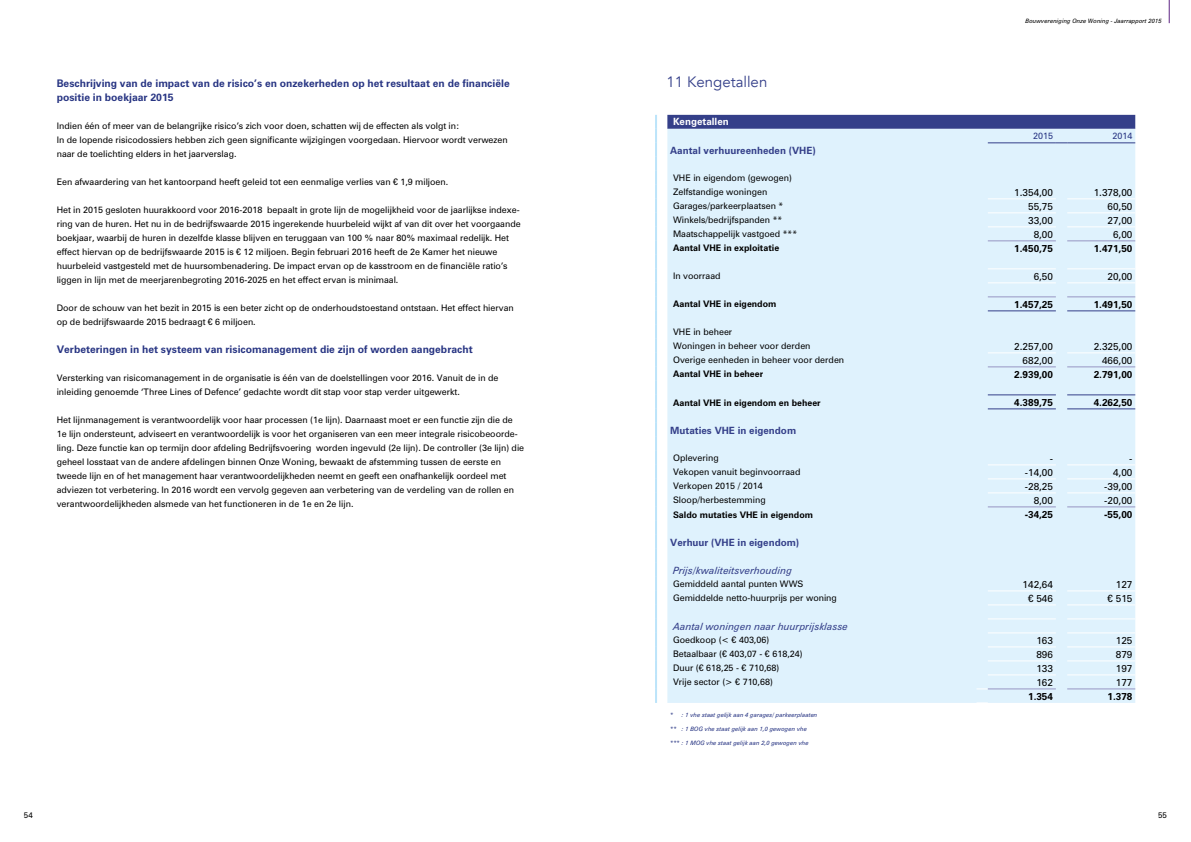
<style>
.page{position:relative;width:1191px;height:842px;background:#fff}
.page>*{position:absolute;margin:0;border:0;box-sizing:border-box;transform-origin:0 0}
.t1{font:15px "Avenir";color:#343f89}
.t2{font:700 10.5px/14px "Zurich BT";color:#283583}
.t3{font:10px "Zurich BT";color:#000}
.t4{font:700 10px "Zurich BT";color:#000}
.t5{font:700 10px "Zurich BT";color:#343f89}
.t6{font:italic 10px "Zurich BT";color:#343f89}
.t7{font:700 10px "Zurich BT";color:#fff}
.t8{font:9px/14px "Zurich BT";color:#000}
.t9{font:700 9px "Zurich BT";color:#000}
.t10{font:9px "Zurich BT";color:#283583}
.t11{font:8px "Zurich BT";color:#000}
.t12{font:italic 6px "Zurich BT";color:#283583}
.t13{font:italic 6px "Zurich BT";color:#000}
</style>
<div class="page">
<svg style="left:1169px;top:0;width:1px;height:23px"></svg>
<svg style="left:655px;top:115px;width:480px;height:588px"></svg>
<hr style="left:987px;top:395px;width:68px;height:1px;background:#343f89">
<hr style="left:987px;top:408px;width:68px;height:1px;background:#343f89">
<hr style="left:1067px;top:395px;width:68px;height:1px;background:#343f89">
<hr style="left:1067px;top:408px;width:68px;height:1px;background:#343f89">
<hr style="left:987px;top:507px;width:68px;height:1px;background:#9795c3">
<hr style="left:1067px;top:507px;width:68px;height:1px;background:#9795c3">
<hr style="left:987px;top:689px;width:68px;height:1px;background:#9795c3">
<hr style="left:1067px;top:689px;width:68px;height:1px;background:#9795c3">
<hr style="left:987px;top:367px;width:68px;height:1px;background:#9795c3">
<hr style="left:1067px;top:367px;width:68px;height:1px;background:#9795c3">
<hr style="left:987px;top:241px;width:68px;height:1px;background:#9795c3">
<hr style="left:1067px;top:241px;width:68px;height:1px;background:#9795c3">
<hr style="left:987px;top:297px;width:68px;height:1px;background:#9795c3">
<hr style="left:987px;top:310px;width:68px;height:1px;background:#343f89">
<hr style="left:1067px;top:297px;width:68px;height:1px;background:#9795c3">
<hr style="left:1067px;top:310px;width:68px;height:1px;background:#343f89">
<p class="t2" style="left:57px;top:76px;width:454px">Beschrijving van de impact van de risico’s en onzekerheden op het resultaat en de financiële positie in boekjaar 2015</p>
<p class="t8" style="left:57px;top:119px;width:452px">Indien één of meer van de belangrijke risico’s zich voor doen, schatten wij de effecten als volgt in:<br>In de lopende risicodossiers hebben zich geen significante wijzigingen voorgedaan. Hiervoor wordt verwezen naar de toelichting elders in het jaarverslag.</p>
<p class="t8" style="left:57px;top:175px;width:393px">Een afwaardering van het kantoorpand heeft geleid tot een eenmalige verlies van € 1,9 miljoen.</p>
<p class="t8" style="left:57px;top:203px;width:465px">Het in 2015 gesloten huurakkoord voor 2016-2018 bepaalt in grote lijn de mogelijkheid voor de jaarlijkse indexe&shy;ring van de huren. Het nu in de bedrijfswaarde 2015 ingerekende huurbeleid wijkt af van dit over het voorgaande boekjaar, waarbij de huren in dezelfde klasse blijven en teruggaan van 100 % naar 80% maximaal redelijk. Het effect hiervan op de bedrijfswaarde 2015 is € 12 miljoen. Begin februari 2016 heeft de 2e Kamer het nieuwe huurbeleid vastgesteld met de huursombenadering. De impact ervan op de kasstroom en de financiële ratio’s liggen in lijn met de meerjarenbegroting 2016-2025 en het effect ervan is minimaal.</p>
<p class="t8" style="left:57px;top:301px;width:458px">Door de schouw van het bezit in 2015 is een beter zicht op de onderhoudstoestand ontstaan. Het effect hiervan op de bedrijfswaarde 2015 bedraagt € 6 miljoen.</p>
<p class="t2" style="left:57px;top:342px;width:417px">Verbeteringen in het systeem van risicomanagement die zijn of worden aangebracht</p>
<p class="t8" style="left:57px;top:371px;width:443px">Versterking van risicomanagement in de organisatie is één van de doelstellingen voor 2016. Vanuit de in de inleiding genoemde ‘Three Lines of Defence’ gedachte wordt dit stap voor stap verder uitgewerkt.</p>
<p class="t8" style="left:57px;top:413px;width:469px">Het lijnmanagement is verantwoordelijk voor haar processen (1e lijn). Daarnaast moet er een functie zijn die de 1e lijn ondersteunt, adviseert en verantwoordelijk is voor het organiseren van een meer integrale risicobeoorde&shy;ling. Deze functie kan op termijn door afdeling Bedrijfsvoering worden ingevuld (2e lijn). De controller (3e lijn) die geheel losstaat van de andere afdelingen binnen Onze Woning, bewaakt de afstemming tussen de eerste en tweede lijn en of het management haar verantwoordelijkheden neemt en geeft een onafhankelijk oordeel met adviezen tot verbetering. In 2016 wordt een vervolg gegeven aan verbetering van de verdeling van de rollen en verantwoordelijkheden alsmede van het functioneren in de 1e en 2e lijn.</p>
<h1 class="t1" style="left:666px;top:73px;width:102px">11 Kengetallen</h1>
<p class="t7" style="left:673px;top:115px;width:57px">Kengetallen</p>
<p class="t5" style="left:670px;top:144px;width:147px">Aantal verhuureenheden (VHE)</p>
<p class="t8" style="left:673px;top:171px;width:120px">VHE in eigendom (gewogen)<br>Zelfstandige woningen</p>
<p class="t13" style="left:1025px;top:17px;width:138px">Bouwvereniging Onze Woning - Jaarrapport 2015</p>
<p class="t10" style="left:1033px;top:131px;width:21px">2015</p>
<p class="t10" style="left:1112px;top:131px;width:21px">2014</p>
<p class="t3" style="left:1014px;top:186px;width:40px">1.354,00</p>
<p class="t3" style="left:1093px;top:186px;width:40px">1.378,00</p>
<p class="t8" style="left:673px;top:199px;width:112px">Garages/parkeerplaatsen *</p>
<p class="t3" style="left:1028px;top:200px;width:26px">55,75</p>
<p class="t3" style="left:1107px;top:200px;width:26px">60,50</p>
<p class="t8" style="left:673px;top:213px;width:111px">Winkels/bedrijfspanden **</p>
<p class="t3" style="left:1028px;top:214px;width:26px">33,00</p>
<p class="t3" style="left:1107px;top:214px;width:26px">27,00</p>
<p class="t8" style="left:673px;top:227px;width:126px">Maatschappelijk vastgoed ***</p>
<p class="t3" style="left:1033px;top:228px;width:21px">8,00</p>
<p class="t3" style="left:1113px;top:228px;width:21px">6,00</p>
<p class="t9" style="left:673px;top:243px;width:108px">Aantal VHE in exploitatie</p>
<p class="t4" style="left:1014px;top:242px;width:40px">1.450,75</p>
<p class="t4" style="left:1093px;top:242px;width:40px">1.471,50</p>
<p class="t8" style="left:673px;top:269px;width:49px">In voorraad</p>
<p class="t3" style="left:1033px;top:270px;width:21px">6,50</p>
<p class="t3" style="left:1107px;top:270px;width:26px">20,00</p>
<p class="t9" style="left:673px;top:299px;width:105px">Aantal VHE in eigendom</p>
<p class="t4" style="left:1014px;top:298px;width:40px">1.457,25</p>
<p class="t4" style="left:1093px;top:298px;width:40px">1.491,50</p>
<p class="t8" style="left:673px;top:325px;width:139px">VHE in beheer<br>Woningen in beheer voor derden</p>
<p class="t3" style="left:1014px;top:340px;width:40px">2.257,00</p>
<p class="t3" style="left:1093px;top:340px;width:40px">2.325,00</p>
<p class="t8" style="left:673px;top:353px;width:173px">Overige eenheden in beheer voor derden</p>
<p class="t3" style="left:1022px;top:354px;width:32px">682,00</p>
<p class="t3" style="left:1102px;top:354px;width:32px">466,00</p>
<p class="t9" style="left:673px;top:369px;width:92px">Aantal VHE in beheer</p>
<p class="t4" style="left:1014px;top:368px;width:40px">2.939,00</p>
<p class="t4" style="left:1093px;top:368px;width:40px">2.791,00</p>
<p class="t9" style="left:673px;top:397px;width:149px">Aantal VHE in eigendom en beheer</p>
<p class="t4" style="left:1014px;top:396px;width:40px">4.389,75</p>
<p class="t4" style="left:1093px;top:396px;width:40px">4.262,50</p>
<p class="t5" style="left:670px;top:424px;width:127px">Mutaties VHE in eigendom</p>
<p class="t8" style="left:673px;top:451px;width:47px">Oplevering</p>
<p class="t3" style="left:1049px;top:452px;width:5px">-</p>
<p class="t3" style="left:1129px;top:452px;width:5px">-</p>
<p class="t8" style="left:673px;top:465px;width:129px">Vekopen vanuit beginvoorraad</p>
<p class="t3" style="left:1024px;top:466px;width:30px">-14,00</p>
<p class="t3" style="left:1113px;top:466px;width:21px">4,00</p>
<p class="t8" style="left:673px;top:479px;width:91px">Verkopen 2015 / 2014</p>
<p class="t3" style="left:1024px;top:480px;width:30px">-28,25</p>
<p class="t3" style="left:1104px;top:480px;width:30px">-39,00</p>
<p class="t8" style="left:673px;top:493px;width:94px">Sloop/herbestemming</p>
<p class="t3" style="left:1033px;top:494px;width:21px">8,00</p>
<p class="t3" style="left:1104px;top:494px;width:30px">-20,00</p>
<p class="t9" style="left:673px;top:509px;width:141px">Saldo mutaties VHE in eigendom</p>
<p class="t4" style="left:1024px;top:508px;width:30px">-34,25</p>
<p class="t4" style="left:1104px;top:508px;width:30px">-55,00</p>
<p class="t5" style="left:670px;top:536px;width:131px">Verhuur (VHE in eigendom)</p>
<p class="t6" style="left:673px;top:564px;width:121px">Prijs/kwaliteitsverhouding</p>
<p class="t8" style="left:673px;top:577px;width:132px">Gemiddeld aantal punten WWS</p>
<p class="t3" style="left:1022px;top:578px;width:32px">142,64</p>
<p class="t3" style="left:1115px;top:578px;width:18px">127</p>
<p class="t8" style="left:673px;top:591px;width:165px">Gemiddelde netto-huurprijs per woning</p>
<p class="t3" style="left:1028px;top:592px;width:26px">€ 546</p>
<p class="t3" style="left:1107px;top:592px;width:26px">€ 515</p>
<p class="t6" style="left:673px;top:620px;width:177px">Aantal woningen naar huurprijsklasse</p>
<p class="t8" style="left:673px;top:633px;width:98px">Goedkoop (&lt; € 403,06)</p>
<p class="t3" style="left:1036px;top:634px;width:18px">163</p>
<p class="t3" style="left:1115px;top:634px;width:18px">125</p>
<p class="t8" style="left:673px;top:647px;width:131px">Betaalbaar (€ 403,07 - € 618,24)</p>
<p class="t3" style="left:1036px;top:648px;width:18px">896</p>
<p class="t3" style="left:1115px;top:648px;width:18px">879</p>
<p class="t8" style="left:673px;top:661px;width:108px">Duur (€ 618,25 - € 710,68)</p>
<p class="t3" style="left:1036px;top:662px;width:18px">133</p>
<p class="t3" style="left:1115px;top:662px;width:18px">197</p>
<p class="t8" style="left:673px;top:675px;width:101px">Vrije sector (&gt; € 710,68)</p>
<p class="t3" style="left:1036px;top:676px;width:18px">162</p>
<p class="t3" style="left:1115px;top:676px;width:18px">177</p>
<p class="t4" style="left:1028px;top:690px;width:26px">1.354</p>
<p class="t4" style="left:1107px;top:690px;width:26px">1.378</p>
<p class="t12" style="left:670px;top:711px;width:149px">* : 1 vhe staat gelijk aan 4 garages/ parkeerplaaten</p>
<p class="t12" style="left:670px;top:725px;width:138px">** : 1 BOG vhe staat gelijk aan 1,0 gewogen vhe</p>
<p class="t12" style="left:670px;top:739px;width:140px">*** : 1 MOG vhe staat gelijk aan 2,0 gewogen vhe</p>
<p class="t11" style="left:24px;top:811px;width:10px">54</p>
<p class="t11" style="left:1158px;top:811px;width:10px">55</p>
</div>
